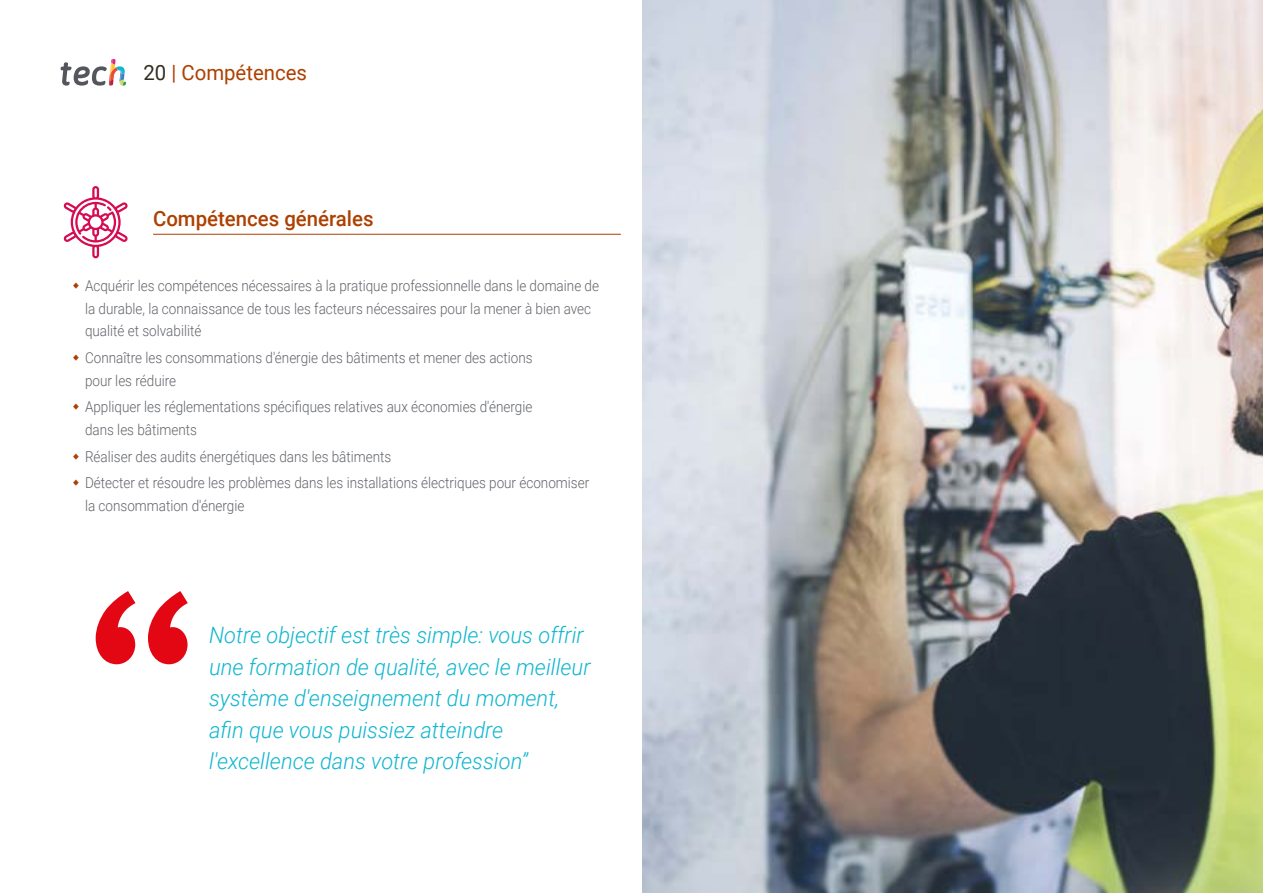
<style>
.page{position:relative;width:1263px;height:893px;background:#fff}
.page>*{position:absolute;margin:0;border:0;box-sizing:border-box;transform-origin:0 0}
.t1{font:italic 300 22.5px/31.5px "Roboto";color:#0fb6cf}
.t2{font:500 21px "Roboto";color:#ae4000}
.t3{font:21px "Roboto";color:#ae4000}
.t4{font:300 15px/22.5px "Roboto";color:#61646a;scale:.9 1}
.s1{color:#312e20}
</style>
<div class="page">
<svg style="left:61px;top:59px;width:65px;height:27px"></svg>
<svg style="left:96px;top:591px;width:92px;height:73px"></svg>
<img style="left:642px;top:0;width:621px;height:893px">
<hr style="left:153px;top:234px;width:468px;height:1px;background:#ae4000">
<svg style="left:63px;top:186px;width:65px;height:72px"></svg>
<h2 class="t3" style="left:144px;top:57px;width:165px"><span class="s1">20</span> | Compétences</h2>
<h2 class="t2" style="left:153px;top:204px;width:222px">Compétences générales</h2>
<p class="t4" style="left:85px;top:274px;width:573px">Acquérir les compétences nécessaires à la pratique professionnelle dans le domaine de la durable, la connaissance de tous les facteurs nécessaires pour la mener à bien avec qualité et solvabilité</p>
<p class="t4" style="left:85px;top:346px;width:499px">Connaître les consommations d'énergie des bâtiments et mener des actions pour les réduire</p>
<p class="t4" style="left:85px;top:395px;width:499px">Appliquer les réglementations spécifiques relatives aux économies d'énergie dans les bâtiments</p>
<p class="t4" style="left:85px;top:442px;width:562px;line-height:26.7px">Réaliser des audits énergétiques dans les bâtiments<br>Détecter et résoudre les problèmes dans les installations électriques pour économiser</p>
<p class="t4" style="left:85px;top:494px;width:179px">la consommation d'énergie</p>
<h1 class="t1" style="left:209px;top:618px;width:383px">Notre objectif est très simple: vous offrir une formation de qualité, avec le meilleur système d'enseignement du moment, afin que vous puissiez atteindre l'excellence dans votre profession”</h1>
</div>
